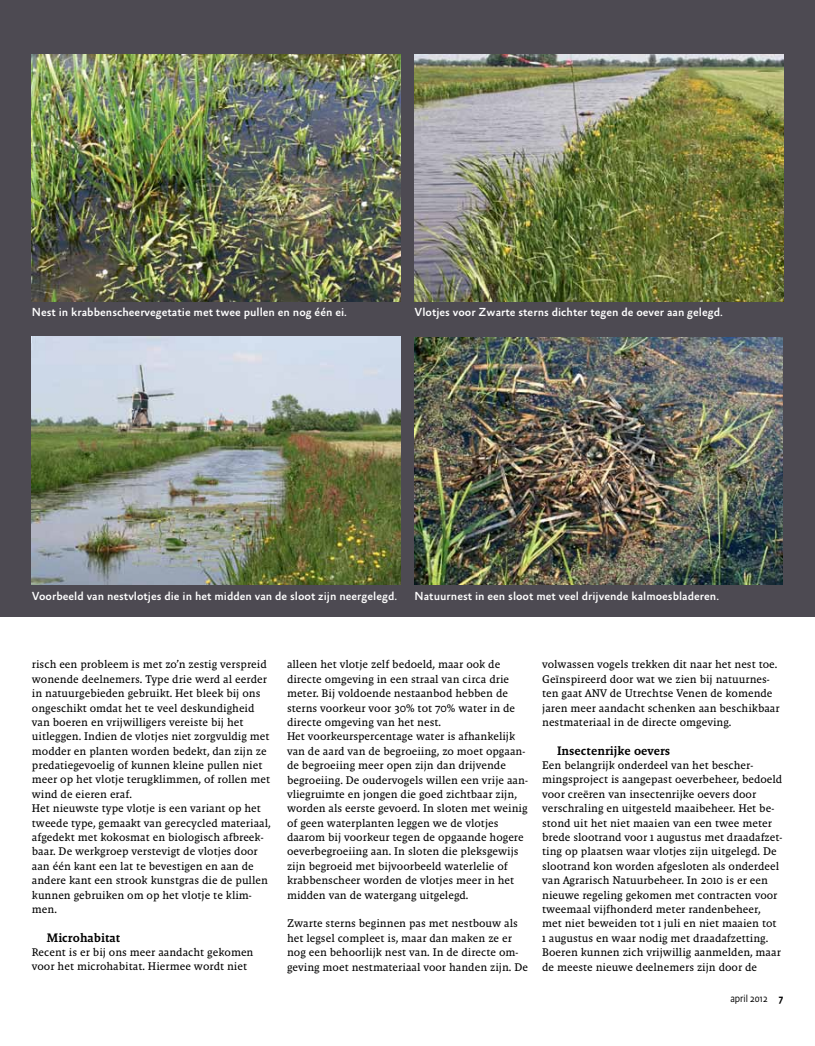
<style>
.page{position:relative;width:815px;height:1046px;background:#fff}
.page>*{position:absolute;margin:0;border:0;box-sizing:border-box;transform-origin:0 0}
.t1{font:12.5px "Malaga Med";color:#000}
.t2{font:500 11.88px "Absara Sans";color:#fff}
.t3{font:11.25px/14.4px "Malaga Reg";color:#000}
.t4{font:300 10.38px "Absara Sans Head";color:#000}
.s1{font-weight:500}
</style>
<div class="page">
<div style="left:0;top:53px;width:815px;height:564px;background:#4d4a52"></div>
<img style="left:32px;top:54px;width:368px;height:247px">
<img style="left:32px;top:336px;width:368px;height:249px">
<img style="left:415px;top:54px;width:368px;height:247px">
<img style="left:415px;top:337px;width:367px;height:247px">
<div style="left:0;top:0;width:815px;height:53px;background:#4d4a52"></div>
<p class="t2" style="left:32px;top:306px;width:316px">Nest in krabbenscheervegetatie met twee pullen en nog één ei.</p>
<p class="t2" style="left:415px;top:306px;width:310px">Vlotjes voor Zwarte sterns dichter tegen de oever aan gelegd.</p>
<p class="t2" style="left:32px;top:589px;width:367px">Voorbeeld van nestvlotjes die in het midden van de sloot zijn neergelegd.</p>
<p class="t2" style="left:415px;top:589px;width:306px">Natuurnest in een sloot met veel drijvende kalmoesbladeren.</p>
<p class="t3" style="left:32px;top:657px;width:240px">risch een probleem is met zo’n zestig verspreid wonende deelnemers. Type drie werd al eerder in natuurgebieden gebruikt. Het bleek bij ons ongeschikt omdat het te veel deskundigheid van boeren en vrijwilligers vereiste bij het uitleggen. Indien de vlotjes niet zorgvuldig met modder en planten worden bedekt, dan zijn ze predatiegevoelig of kunnen kleine pullen niet meer op het vlotje terugklimmen, of rollen met wind de eieren eraf.<br>Het nieuwste type vlotje is een variant op het tweede type, gemaakt van gerecycled materiaal, afgedekt met kokosmat en biologisch afbreek&shy;baar. De werkgroep verstevigt de vlotjes door aan één kant een lat te bevestigen en aan de andere kant een strook kunstgras die de pullen kunnen gebruiken om op het vlotje te klim&shy;men.</p>
<p class="t1" style="left:47px;top:930px;width:75px">Microhabitat</p>
<p class="t3" style="left:32px;top:944px;width:223px">Recent is er bij ons meer aandacht gekomen voor het microhabitat. Hiermee wordt niet</p>
<p class="t3" style="left:287px;top:657px;width:242px">alleen het vlotje zelf bedoeld, maar ook de directe omgeving in een straal van circa drie meter. Bij voldoende nestaanbod hebben de sterns voorkeur voor 30% tot 70% water in de directe omgeving van het nest.<br>Het voorkeurspercentage water is afhankelijk van de aard van de begroeiing, zo moet opgaan&shy;de begroeiing meer open zijn dan drijvende begroeiing. De oudervogels willen een vrije aan&shy;vliegruimte en jongen die goed zichtbaar zijn, worden als eerste gevoerd. In sloten met weinig of geen waterplanten leggen we de vlotjes daarom bij voorkeur tegen de opgaande hogere oeverbegroeiing aan. In sloten die pleksgewijs zijn begroeid met bijvoorbeeld waterlelie of krabbenscheer worden de vlotjes meer in het midden van de watergang uitgelegd.</p>
<p class="t3" style="left:287px;top:916px;width:242px">Zwarte sterns beginnen pas met nestbouw als het legsel compleet is, maar dan maken ze er nog een behoorlijk nest van. In de directe om&shy;geving moet nestmateriaal voor handen zijn. De</p>
<p class="t3" style="left:542px;top:657px;width:239px">volwassen vogels trekken dit naar het nest toe.<br>Geïnspireerd door wat we zien bij natuurnes&shy;ten gaat ANV de Utrechtse Venen de komende jaren meer aandacht schenken aan beschikbaar nestmateriaal in de directe omgeving.</p>
<p class="t1" style="left:557px;top:743px;width:115px">Insectenrijke oevers</p>
<p class="t3" style="left:542px;top:758px;width:242px">Een belangrijk onderdeel van het bescher&shy;mingsproject is aangepast oeverbeheer, bedoeld voor creëren van insectenrijke oevers door verschraling en uitgesteld maaibeheer. Het be&shy;stond uit het niet maaien van een twee meter brede slootrand voor 1 augustus met draadafzet&shy;ting op plaatsen waar vlotjes zijn uitgelegd. De slootrand kon worden afgesloten als onderdeel van Agrarisch Natuurbeheer. In 2010 is er een nieuwe regeling gekomen met contracten voor tweemaal vijfhonderd meter randenbeheer, met niet beweiden tot 1 juli en niet maaien tot 1 augustus en waar nodig met draadafzetting.<br>Boeren kunnen zich vrijwillig aanmelden, maar de meeste nieuwe deelnemers zijn door de</p>
<p class="t4" style="left:730px;top:991px;width:54px">april 2012 <span class="s1">7</span></p>
</div>
